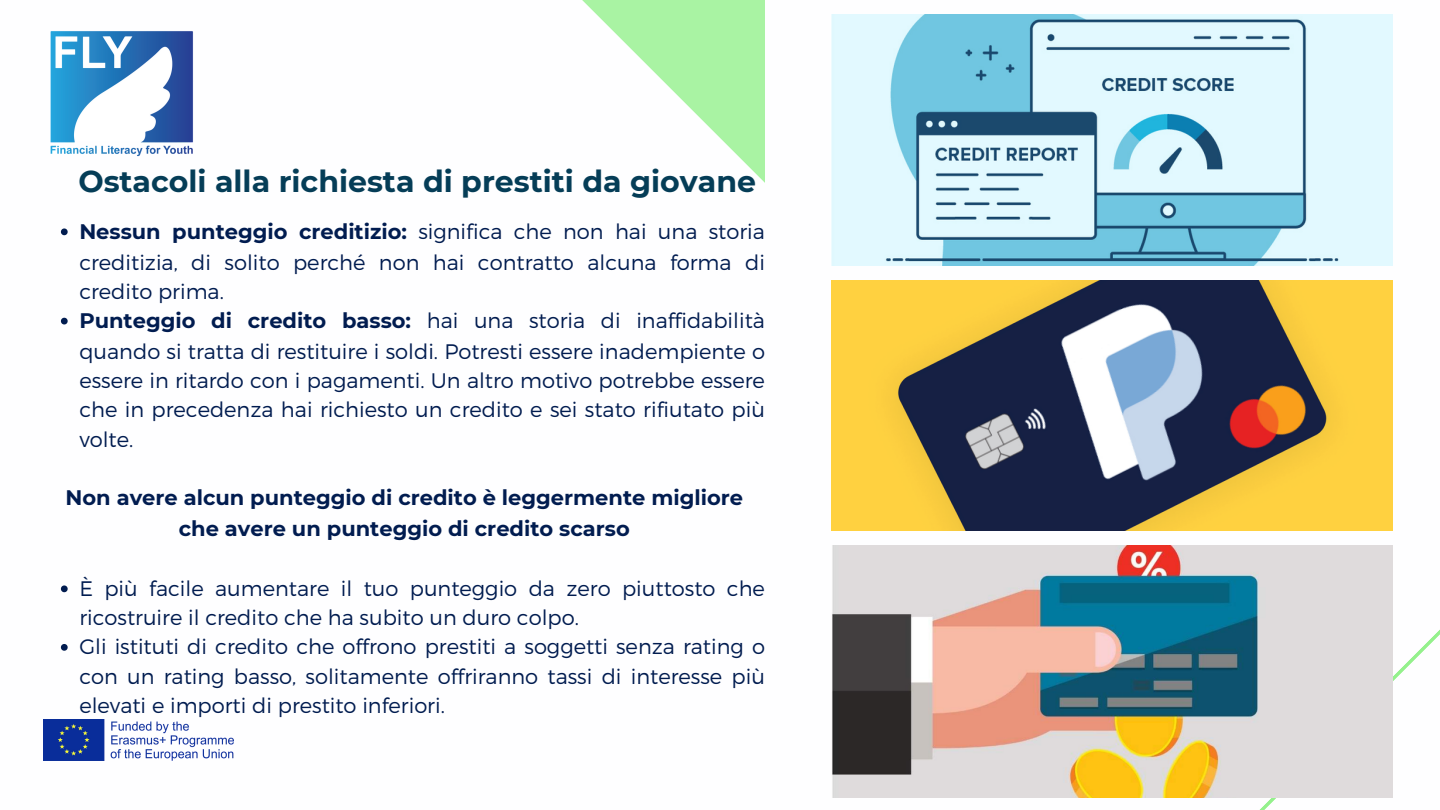
<style>
.page{position:relative;width:1440px;height:810px;background:#fff}
.page>*{position:absolute;margin:0;border:0;box-sizing:border-box;transform-origin:0 0}
.t1{font:700 30px "Montserrat";color:#053d57}
.t2{font:300 21px/29.6px "Montserrat";color:#011c50;text-align:justify}
.t3{font:700 21px "Montserrat";color:#011c50}
.s1{font-weight:700}
</style>
<div class="page">
<svg style="left:582px;top:0;width:183px;height:183px"></svg>
<svg style="left:1205px;top:545px;width:235px;height:265px"></svg>
<img style="left:832px;top:14px;width:561px;height:251px">
<img style="left:832px;top:546px;width:561px;height:251px">
<img style="left:832px;top:280px;width:561px;height:251px">
<img style="left:44px;top:720px;width:189px;height:41px">
<img style="left:50px;top:31px;width:144px;height:126px">
<svg style="left:61px;top:228px;width:7px;height:7px"></svg>
<svg style="left:61px;top:318px;width:7px;height:6px"></svg>
<svg style="left:61px;top:585px;width:7px;height:7px"></svg>
<svg style="left:61px;top:644px;width:7px;height:7px"></svg>
<p class="t1" style="left:78px;top:163px;width:679px">Ostacoli alla richiesta di prestiti da giovane</p>
<p class="t2" style="left:79px;top:215px;width:687px;line-height:30px"><span class="s1">Nessun punteggio creditizio:</span> significa che non hai una storia creditizia, di solito perché non hai contratto alcuna forma di credito prima.</p>
<p class="t2" style="left:79px;top:305px;width:687px"><span class="s1">Punteggio di credito basso:</span> hai una storia di inaffidabilità quando si tratta di restituire i soldi. Potresti essere inadempiente o essere in ritardo con i pagamenti. Un altro motivo potrebbe essere che in precedenza hai richiesto un credito e sei stato rifiutato più volte.</p>
<p class="t3" style="left:66px;top:485px;width:679px">Non avere alcun punteggio di credito è leggermente migliore</p>
<p class="t3" style="left:179px;top:516px;width:452px">che avere un punteggio di credito scarso</p>
<p class="t2" style="left:79px;top:573px;width:687px;line-height:29.2px">È più facile aumentare il tuo punteggio da zero piuttosto che ricostruire il credito che ha subito un duro colpo.</p>
<p class="t2" style="left:79px;top:631px;width:687px;line-height:29.2px">Gli istituti di credito che offrono prestiti a soggetti senza rating o con un rating basso, solitamente offriranno tassi di interesse più elevati e importi di prestito inferiori.</p>
</div>
